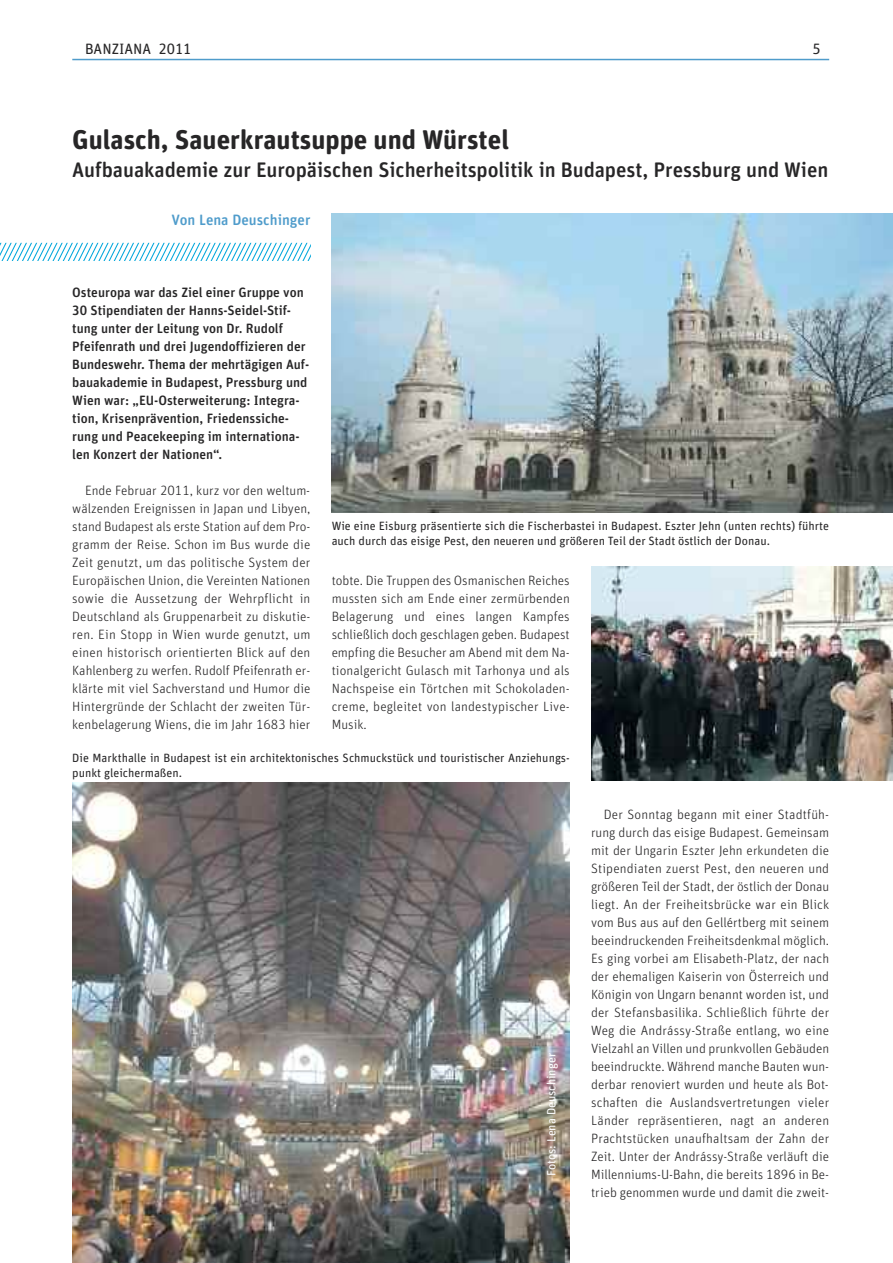
<style>
.page{position:relative;width:893px;height:1263px;background:#fff}
.page>*{position:absolute;margin:0;border:0;box-sizing:border-box;transform-origin:0 0}
.t1{font:700 27px "Unit Rounded Offc";color:#272627}
.t2{font:500 21px "Unit Rounded Offc";letter-spacing:-.005em;color:#272627}
.t3{font:500 15px "Unit Rounded Offc";color:#4f9ccb}
.t4{font:15px "Unit Rounded Offc";color:#272627}
.t5{font:300 13.5px/18px "Unit Rounded Offc";color:#272627;text-align:justify}
.t6{font:500 13.5px/18px "Unit Rounded Offc";color:#272627}
.t7{font:12px/14.4px "Unit Rounded Offc";color:#272627}
.t8{font:12px "Unit Rounded Offc";color:#fff}
</style>
<div class="page">
<hr style="left:72px;top:59px;width:757px;height:1px;background:#4f9ccb">
<svg style="left:0;top:243px;width:310px;height:18px"></svg>
<img style="left:72px;top:783px;width:498px;height:480px">
<img style="left:332px;top:214px;width:561px;height:299px">
<img style="left:591px;top:567px;width:302px;height:213px">
<p class="t4" style="left:85px;top:40px;width:108px">BANZIANA 2011</p>
<p class="t4" style="left:812px;top:40px;width:10px">5</p>
<h1 class="t1" style="left:72px;top:123px;width:438px">Gulasch, Sauerkrautsuppe und Würstel</h1>
<h2 class="t2" style="left:72px;top:157px;width:758px">Aufbauakademie zur Europäischen Sicherheitspolitik in Budapest, Pressburg und Wien</h2>
<p class="t3" style="left:172px;top:211px;width:140px">Von Lena Deuschinger</p>
<p class="t6" style="left:72px;top:283px;width:239px">Osteuropa war das Ziel einer Gruppe von 30 Stipendiaten der Hanns-Seidel-Stif&shy;tung unter der Leitung von Dr. Rudolf Pfeifenrath und drei Jugendoffizieren der Bundeswehr. Thema der mehrtägigen Auf&shy;bauakademie in Budapest, Pressburg und Wien war: „EU-Osterweiterung: Integra&shy;tion, Krisenprävention, Friedenssiche&shy;rung und Peacekeeping im internationa&shy;len Konzert der Nationen“.</p>
<p class="t5" style="left:72px;top:481px;width:240px;text-indent:13px">Ende Februar 2011, kurz vor den weltum&shy;wälzenden Ereignissen in Japan und Libyen, stand Budapest als erste Station auf dem Pro&shy;gramm der Reise. Schon im Bus wurde die Zeit genutzt, um das politische System der Europäischen Union, die Vereinten Nationen sowie die Aussetzung der Wehrpflicht in Deutschland als Gruppenarbeit zu diskutie&shy;ren. Ein Stopp in Wien wurde genutzt, um einen historisch orientierten Blick auf den Kahlenberg zu werfen. Rudolf Pfeifenrath er&shy;klärte mit viel Sachverstand und Humor die Hintergründe der Schlacht der zweiten Tür&shy;kenbelagerung Wiens, die im Jahr 1683 hier</p>
<p class="t7" style="left:332px;top:519px;width:499px">Wie eine Eisburg präsentierte sich die Fischerbastei in Budapest. Eszter Jehn (unten rechts) führte auch durch das eisige Pest, den neueren und größeren Teil der Stadt östlich der Donau.</p>
<p class="t5" style="left:332px;top:571px;width:240px">tobte. Die Truppen des Osmanischen Reiches mussten sich am Ende einer zermürbenden Belagerung und eines langen Kampfes schließlich doch geschlagen geben. Budapest empfing die Besucher am Abend mit dem Na&shy;tionalgericht Gulasch mit Tarhonya und als Nachspeise ein Törtchen mit Schokoladen&shy;creme, begleitet von landestypischer Live-Musik.</p>
<p class="t7" style="left:72px;top:751px;width:499px">Die Markthalle in Budapest ist ein architektonisches Schmuckstück und touristischer Anziehungs&shy;punkt gleichermaßen.</p>
<p class="t8" style="left:544px;top:1176px;width:124px;rotate:-90deg">Fotos: Lena Deuschinger</p>
<p class="t5" style="left:591px;top:805px;width:240px;text-indent:13px">Der Sonntag begann mit einer Stadtfüh&shy;rung durch das eisige Budapest. Gemeinsam mit der Ungarin Eszter Jehn erkundeten die Stipendiaten zuerst Pest, den neueren und größeren Teil der Stadt, der östlich der Donau liegt. An der Freiheitsbrücke war ein Blick vom Bus aus auf den Gellértberg mit seinem beeindruckenden Freiheitsdenkmal möglich.<br>Es ging vorbei am Elisabeth-Platz, der nach der ehemaligen Kaiserin von Österreich und Königin von Ungarn benannt worden ist, und der Stefansbasilika. Schließlich führte der Weg die Andrássy-Straße entlang, wo eine Vielzahl an Villen und prunkvollen Gebäuden beeindruckte. Während manche Bauten wun&shy;derbar renoviert wurden und heute als Bot&shy;schaften die Auslandsvertretungen vieler Länder repräsentieren, nagt an anderen Prachtstücken unaufhaltsam der Zahn der Zeit. Unter der Andrássy-Straße verläuft die Millenniums-U-Bahn, die bereits 1896 in Be&shy;trieb genommen wurde und damit die zweit-</p>
</div>
